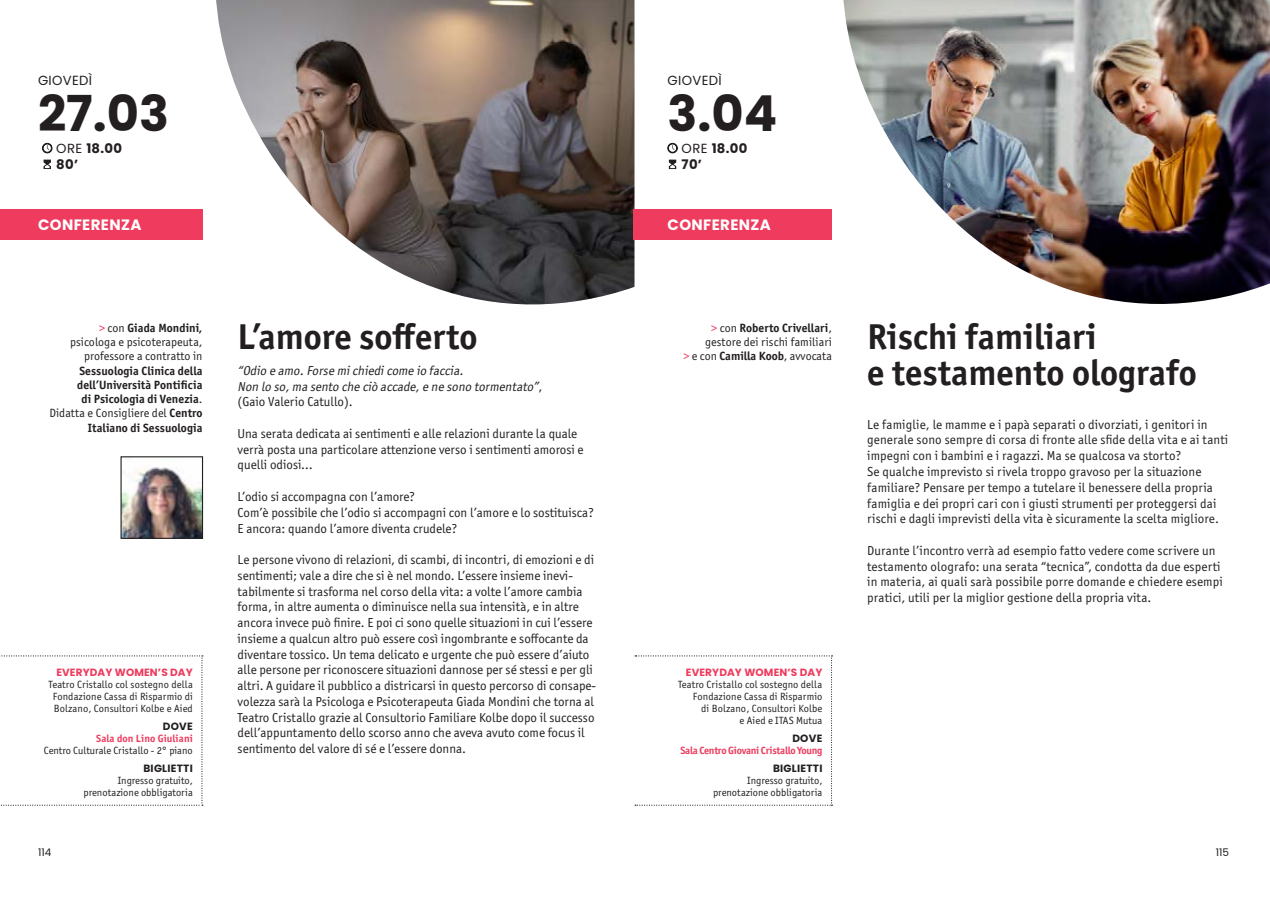
<style>
.page{position:relative;width:1270px;height:905px;background:#fff}
.page>*{position:absolute;margin:0;border:0;box-sizing:border-box;transform-origin:0 0}
.t1{font:700 49.5px "Poppins";color:#231f20}
.t2{font:700 36px "Officina Sans ITC Pro";color:#231f20}
.t3{font:700 15px "Poppins";letter-spacing:.025em;color:#fff}
.t4{font:700 13.2px "Poppins";letter-spacing:.025em;color:#231f20}
.t5{font:13.2px "Poppins";letter-spacing:.025em;color:#231f20}
.t6{font:13.05px/15.8px "Officina Sans ITC Pro";color:#231f20}
.t7{font:italic 13.05px "Officina Sans ITC Pro";color:#231f20}
.t8{font:700 12px "Officina Sans ITC Pro";letter-spacing:.005em;color:#231f20}
.t9{font:12px "Officina Sans ITC Pro";letter-spacing:.005em;color:#231f20}
.t10{font:10.5px "Officina Sans ITC Pro";letter-spacing:.01em;color:#231f20}
.t11{font:700 10.5px "Poppins";letter-spacing:.01em;color:#ee3b5e}
.t12{font:700 10.5px "Officina Sans ITC Pro";letter-spacing:-.025em;color:#ee3b5e}
.t13{font:700 10.5px "Poppins";letter-spacing:.025em;color:#231f20}
.t14{font:700 10.5px "Officina Sans ITC Pro";letter-spacing:.01em;color:#ee3b5e}
.t15{font:10.5px "Poppins";color:#231f20}
.s1{font-weight:400}
.s2{font-weight:400;color:#ee3b5e}
.s3{font-weight:700}
.s4{font-style:normal}
.s5{color:#ee3b5e}
</style>
<div class="page">
<svg style="left:44px;top:159px;width:7px;height:10px"></svg>
<svg style="left:42px;top:143px;width:10px;height:10px"></svg>
<div style="left:0;top:209px;width:202px;height:31px;background:#ee3b5e"></div>
<svg style="left:1px;top:655px;width:202px;height:150px"></svg>
<img style="left:216px;top:0;width:418px;height:305px">
<img style="left:843px;top:0;width:426px;height:304px">
<svg style="left:669px;top:159px;width:7px;height:10px"></svg>
<svg style="left:667px;top:143px;width:10px;height:10px"></svg>
<div style="left:633px;top:209px;width:199px;height:31px;background:#ee3b5e"></div>
<svg style="left:635px;top:655px;width:197px;height:150px"></svg>
<img style="left:122px;top:467px;width:79px;height:69px">
<div style="left:120px;top:456px;width:83px;height:82px;border:1px solid #231f20"></div>
<svg style="left:1262px;top:0;width:8px;height:6px"></svg>
<p class="t5" style="left:38px;top:72px;width:56px">GIOVEDÌ</p>
<p class="t1" style="left:38px;top:85px;width:132px">27.03</p>
<p class="t4" style="left:56px;top:140px;width:67px"><span class="s1">ORE</span> 18.00</p>
<p class="t4" style="left:56px;top:157px;width:23px">80’</p>
<p class="t3" style="left:38px;top:216px;width:105px">CONFERENZA</p>
<p class="t8" style="left:99px;top:320px;width:105px"><span class="s2">&gt;</span> <span class="s1">con</span> Giada Mondini,</p>
<p class="t9" style="left:70px;top:335px;width:134px">psicologa e psicoterapeuta,</p>
<p class="t9" style="left:84px;top:349px;width:120px">professore a contratto in</p>
<p class="t8" style="left:79px;top:363px;width:125px">Sessuologia Clinica della</p>
<p class="t8" style="left:77px;top:377px;width:127px">dell’Università Pontificia</p>
<p class="t8" style="left:81px;top:391px;width:123px">di Psicologia di Venezia<span class="s1">.</span></p>
<p class="t9" style="left:49px;top:406px;width:155px">Didatta e Consigliere del <span class="s3">Centro</span></p>
<p class="t8" style="left:88px;top:420px;width:116px">Italiano di Sessuologia</p>
<p class="t11" style="left:56px;top:666px;width:138px">EVERYDAY WOMEN’S DAY</p>
<p class="t10" style="left:48px;top:678px;width:146px">Teatro Cristallo col sostegno della</p>
<p class="t10" style="left:53px;top:690px;width:142px">Fondazione Cassa di Risparmio di</p>
<p class="t10" style="left:54px;top:702px;width:141px">Bolzano, Consultori Kolbe e Aied</p>
<p class="t13" style="left:163px;top:720px;width:32px">DOVE</p>
<p class="t14" style="left:96px;top:731px;width:98px">Sala don Lino Giuliani</p>
<p class="t10" style="left:44px;top:744px;width:151px">Centro Culturale Cristallo - 2° piano</p>
<p class="t13" style="left:143px;top:762px;width:51px">BIGLIETTI</p>
<p class="t10" style="left:118px;top:774px;width:77px">Ingresso gratuito,</p>
<p class="t10" style="left:83px;top:786px;width:111px">prenotazione obbligatoria</p>
<p class="t2" style="left:238px;top:314px;width:241px">L’amore sofferto</p>
<p class="t7" style="left:238px;top:362px;width:230px">“Odio e amo.Forse michiedicome io faccia.</p>
<p class="t7" style="left:238px;top:378px;width:306px">Non lo so,ma sento che ciò accade,e ne sono tormentato”<span class="s4">,</span></p>
<p class="t6" style="left:238px;top:394px;width:117px">(Gaio Valerio Catullo).</p>
<p class="t6" style="left:238px;top:425px;width:347px">Una serata dedicata ai sentimenti e alle relazioni durante la quale verrà posta una particolare attenzione verso i sentimenti amorosi e quelli odiosi…</p>
<p class="t6" style="left:238px;top:488px;width:179px">L’odio si accompagna con l’amore?</p>
<p class="t6" style="left:238px;top:504px;width:358px">Com’è possibile che l’odio si accompagni con l’amore e lo sostituisca?</p>
<p class="t6" style="left:238px;top:520px;width:221px">E ancora: quando l’amore diventa crudele?</p>
<p class="t6" style="left:238px;top:551px;width:360px">Le persone vivono di relazioni, di scambi, di incontri, di emozioni e di sentimenti; vale a dire che si è nel mondo. L’essere insieme inevi&shy;tabilmente si trasforma nel corso della vita: a volte l’amore cambia forma, in altre aumenta o diminuisce nella sua intensità, e in altre ancora invece può finire. E poi ci sono quelle situazioni in cui l’essere insieme a qualcun altro può essere così ingombrante e soffocante da diventare tossico. Un tema delicato e urgente che può essere d’aiuto alle persone per riconoscere situazioni dannose per sé stessi e per gli altri. A guidare il pubblico a districarsi in questo percorso di consape&shy;volezza sarà la Psicologa e Psicoterapeuta Giada Mondini che torna al Teatro Cristallo grazie al Consultorio Familiare Kolbe dopo il successo dell’appuntamento dello scorso anno che aveva avuto come focus il sentimento del valore di sé e l’essere donna.</p>
<p class="t5" style="left:667px;top:72px;width:56px">GIOVEDÌ</p>
<p class="t1" style="left:667px;top:85px;width:111px">3.04</p>
<p class="t4" style="left:681px;top:140px;width:67px"><span class="s1">ORE</span> 18.00</p>
<p class="t4" style="left:681px;top:157px;width:22px">70’</p>
<p class="t3" style="left:667px;top:216px;width:105px">CONFERENZA</p>
<p class="t8" style="left:711px;top:320px;width:122px"><span class="s2">&gt;</span> <span class="s1">con</span> Roberto Crivellari<span class="s1">,</span></p>
<p class="t9" style="left:705px;top:335px;width:128px">gestore dei rischi familiari</p>
<p class="t9" style="left:683px;top:349px;width:150px"><span class="s5">&gt;</span> e con <span class="s3">Camilla Koob</span>, avvocata</p>
<p class="t11" style="left:686px;top:666px;width:138px">EVERYDAY WOMEN’S DAY</p>
<p class="t10" style="left:678px;top:678px;width:146px">Teatro Cristallo col sostegno della</p>
<p class="t10" style="left:693px;top:690px;width:131px">Fondazione Cassa di Risparmio</p>
<p class="t10" style="left:701px;top:702px;width:123px">di Bolzano, Consultori Kolbe</p>
<p class="t10" style="left:739px;top:714px;width:84px">e Aied e ITAS Mutua</p>
<p class="t13" style="left:792px;top:732px;width:32px">DOVE</p>
<p class="t12" style="left:680px;top:743px;width:143px">Sala Centro Giovani Cristallo Young</p>
<p class="t13" style="left:773px;top:762px;width:51px">BIGLIETTI</p>
<p class="t10" style="left:747px;top:774px;width:77px">Ingresso gratuito,</p>
<p class="t10" style="left:713px;top:786px;width:111px">prenotazione obbligatoria</p>
<p class="t2" style="left:867px;top:314px;width:231px">Rischi familiari</p>
<p class="t2" style="left:867px;top:350px;width:331px">e testamento olografo</p>
<p class="t6" style="left:867px;top:416px;width:362px">Le famiglie, le mamme e i papà separati o divorziati, i genitori in generale sono sempre di corsa di fronte alle sfide della vita e ai tanti impegni con i bambini e i ragazzi. Ma se qualcosa va storto?</p>
<p class="t6" style="left:867px;top:463px;width:353px">Se qualche imprevisto si rivela troppo gravoso per la situazione familiare? Pensare per tempo a tutelare il benessere della propria famiglia e dei propri cari con i giusti strumenti per proteggersi dai rischi e dagli imprevisti della vita è sicuramente la scelta migliore.</p>
<p class="t6" style="left:867px;top:542px;width:357px">Durante l’incontro verrà ad esempio fatto vedere come scrivere un testamento olografo: una serata “tecnica”, condotta da due esperti in materia, ai quali sarà possibile porre domande e chiedere esempi pratici, utili per la miglior gestione della propria vita.</p>
<p class="t15" style="left:38px;top:846px;width:15px">114</p>
<p class="t15" style="left:1215px;top:846px;width:15px">115</p>
</div>
